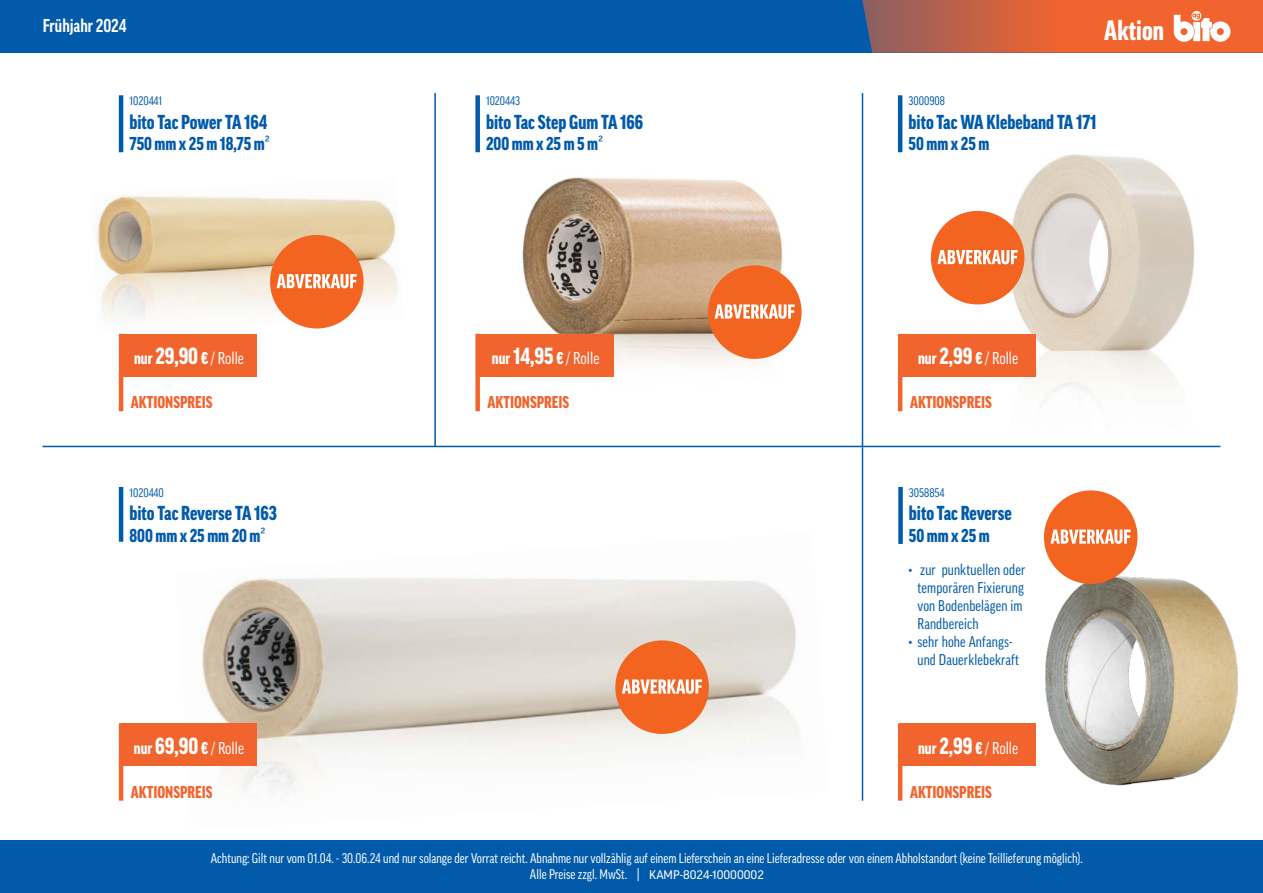
<style>
.page{position:relative;width:1263px;height:893px;background:#fff}
.page>*{position:absolute;margin:0;border:0;box-sizing:border-box;transform-origin:0 0}
.t1{font:900 condensed 27px "Good Pro";color:#fff}
.t2{font:900 condensed 19.5px "Good Pro";color:#015aaa}
.t3{font:900 condensed 18px "Good Pro";color:#015aaa}
.t4{font:700 condensed 18px "Good Pro";color:#fff}
.t5{font:condensed 16.5px "Good Pro";color:#fff}
.t6{font:900 condensed 16.5px "Good Pro";color:#f2642e}
.t7{font:condensed 15px/18px "Good Pro";letter-spacing:.01em;color:#015aaa}
.t8{font:condensed 13.5px "Good Pro";color:#fff}
.t9{font:condensed 12px "Good Pro";color:#015aaa}
.s1{font-weight:400;font-stretch:normal}
.s2{font-weight:900}
.s3{font-weight:900;font-size:22.5px}
.s4{font-stretch:normal;font-size:12px}
</style>
<div class="page">
<hr style="left:434px;top:93px;width:2px;height:353px;background:#015aaa">
<hr style="left:43px;top:446px;width:1177px;height:1px;background:#015aaa">
<hr style="left:862px;top:93px;width:1px;height:353px;background:#015aaa">
<div style="left:0;top:840px;width:1263px;height:53px;background:#015aaa"></div>
<hr style="left:862px;top:447px;width:1px;height:354px;background:#015aaa">
<div style="left:475px;top:95px;width:5px;height:57px;background:#015aaa"></div>
<img style="left:1045px;top:574px;width:193px;height:212px">
<div style="left:1044px;top:490px;width:93px;height:94px;background:#f36421;border-radius:50%"></div>
<svg style="left:1050px;top:529px;width:81px;height:15px"></svg>
<img style="left:202px;top:578px;width:597px;height:216px">
<div style="left:615px;top:640px;width:94px;height:94px;background:#f36421;border-radius:50%"></div>
<svg style="left:622px;top:679px;width:80px;height:15px"></svg>
<img style="left:97px;top:196px;width:301px;height:138px">
<div style="left:270px;top:235px;width:94px;height:93px;background:#f36421;border-radius:50%"></div>
<svg style="left:277px;top:274px;width:80px;height:14px"></svg>
<img style="left:509px;top:177px;width:276px;height:200px">
<div style="left:708px;top:265px;width:93px;height:94px;background:#f36421;border-radius:50%"></div>
<svg style="left:715px;top:304px;width:80px;height:15px"></svg>
<img style="left:1000px;top:154px;width:195px;height:252px">
<div style="left:931px;top:211px;width:93px;height:93px;background:#f36421;border-radius:50%"></div>
<svg style="left:937px;top:250px;width:80px;height:14px"></svg>
<div style="left:0;top:0;width:1263px;height:53px;background:#015aaa"></div>
<hr style="left:119px;top:95px;width:4px;height:57px;background:#015aaa">
<hr style="left:119px;top:487px;width:4px;height:55px;background:#015aaa">
<hr style="left:898px;top:95px;width:4px;height:57px;background:#015aaa">
<svg style="left:862px;top:0;width:401px;height:53px;background:#d56946"></svg>
<div style="left:898px;top:487px;width:5px;height:57px;background:#015aaa"></div>
<hr style="left:898px;top:723px;width:4px;height:78px;background:#f2642e">
<div style="left:900px;top:723px;width:136px;height:43px;background:#f2642e"></div>
<hr style="left:119px;top:723px;width:4px;height:78px;background:#f2642e">
<div style="left:121px;top:723px;width:136px;height:43px;background:#f2642e"></div>
<hr style="left:119px;top:334px;width:4px;height:77px;background:#f2642e">
<div style="left:121px;top:334px;width:136px;height:42px;background:#f2642e"></div>
<div style="left:475px;top:334px;width:5px;height:77px;background:#f2642e"></div>
<div style="left:478px;top:334px;width:136px;height:42px;background:#f2642e"></div>
<hr style="left:898px;top:334px;width:4px;height:77px;background:#f2642e">
<div style="left:900px;top:334px;width:136px;height:42px;background:#f2642e"></div>
<p class="t4" style="left:43px;top:16px;width:85px">Frühjahr 2024</p>
<p class="t9" style="left:129px;top:94px;width:34px">1020441</p>
<p class="t2" style="left:129px;top:111px;width:139px">bito Tac Power TA 164</p>
<p class="t3" style="left:129px;top:134px;width:142px">750 mm x 25 m 18,75 m<span class="s1">²</span></p>
<p class="t9" style="left:486px;top:94px;width:36px">1020443</p>
<p class="t2" style="left:486px;top:111px;width:159px">bito Tac Step Gum TA 166</p>
<p class="t3" style="left:486px;top:134px;width:119px">200 mm x 25 m 5 m<span class="s1">²</span></p>
<p class="t1" style="left:1104px;top:15px;width:61px">Aktion</p>
<p class="t9" style="left:908px;top:94px;width:38px">3000908</p>
<p class="t2" style="left:908px;top:111px;width:189px">bito Tac WA Klebeband TA 171</p>
<p class="t3" style="left:908px;top:134px;width:82px">50 mm x 25 m</p>
<p class="t5" style="left:134px;top:349px;width:111px"><span class="s2">nur</span> <span class="s3">29,90</span> <span class="s2">€</span> / Rolle</p>
<p class="t5" style="left:492px;top:349px;width:109px"><span class="s2">nur</span> <span class="s3">14,95</span> <span class="s2">€</span> / Rolle</p>
<p class="t5" style="left:918px;top:349px;width:102px"><span class="s2">nur</span> <span class="s3">2,99</span> <span class="s2">€</span> / Rolle</p>
<p class="t6" style="left:131px;top:393px;width:83px">AKTIONSPREIS</p>
<p class="t6" style="left:487px;top:393px;width:83px">AKTIONSPREIS</p>
<p class="t6" style="left:910px;top:393px;width:83px">AKTIONSPREIS</p>
<p class="t9" style="left:129px;top:486px;width:36px">1020440</p>
<p class="t2" style="left:129px;top:502px;width:149px">bito Tac Reverse TA 163</p>
<p class="t3" style="left:129px;top:525px;width:138px">800 mm x 25 mm 20 m<span class="s1">²</span></p>
<p class="t9" style="left:909px;top:486px;width:37px">3058854</p>
<p class="t2" style="left:909px;top:502px;width:104px">bito Tac Reverse</p>
<p class="t3" style="left:909px;top:525px;width:82px">50 mm x 25 m</p>
<p class="t7" style="left:917px;top:560px;width:109px;text-indent:-9px">• zur punktuellen oder temporären Fixierung von Bodenbelägen im<br>Randbereich</p>
<p class="t7" style="left:909px;top:632px;width:112px;text-align:center">• sehr hohe Anfangs&shy;und Dauerklebekraft</p>
<p class="t5" style="left:134px;top:739px;width:112px"><span class="s2">nur</span> <span class="s3">69,90</span> <span class="s2">€</span> / Rolle</p>
<p class="t5" style="left:918px;top:739px;width:102px"><span class="s2">nur</span> <span class="s3">2,99</span> <span class="s2">€</span> / Rolle</p>
<p class="t6" style="left:131px;top:783px;width:83px">AKTIONSPREIS</p>
<p class="t6" style="left:910px;top:783px;width:83px">AKTIONSPREIS</p>
<p class="t8" style="left:211px;top:851px;width:873px">Achtung: Gilt nur vom 01.04. - 30.06.24 und nur solange der Vorrat reicht. Abnahme nur vollzählig auf einem Lieferschein an eine Lieferadresse oder von einem Abholstandort (keine Teillieferung möglich).</p>
<p class="t8" style="left:530px;top:867px;width:235px">Alle Preise zzgl. MwSt. | <span class="s4">KAMP-8024-10000002</span></p>
</div>
